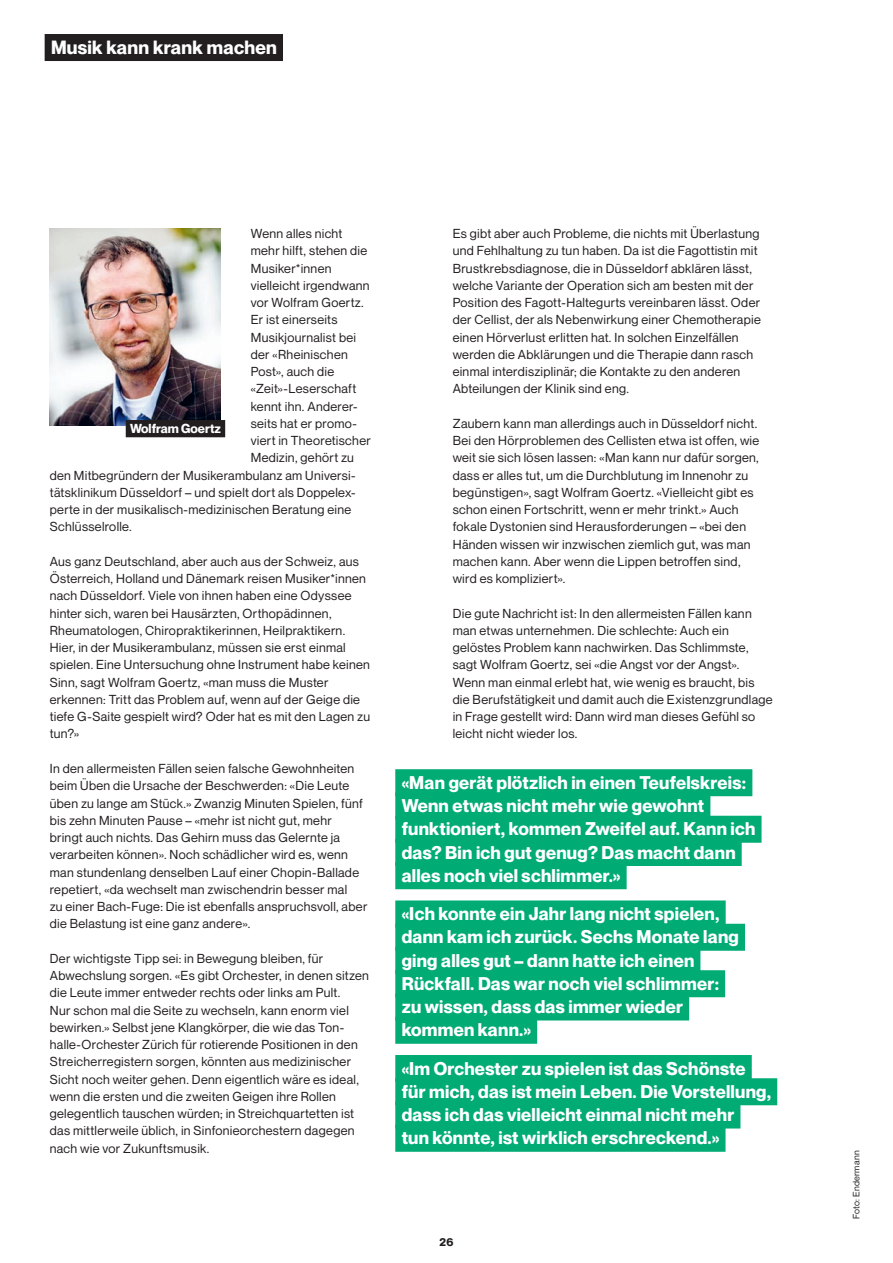
<style>
.page{position:relative;width:893px;height:1263px;background:#fff}
.page>*{position:absolute;margin:0;border:0;box-sizing:border-box;transform-origin:0 0}
.t1{font:700 18.75px "Neue Montreal";letter-spacing:.015em;color:#fff}
.t2{font:700 18px/23.2px "Neue Montreal";letter-spacing:.015em;color:#fff}
.t3{font:12.75px/17.2px "Neue Montreal";letter-spacing:.025em;color:#231f20}
.t4{font:700 12.75px "Neue Montreal";color:#fff}
.t5{font:700 11.25px "Neue Montreal";color:#231f20}
.t6{font:9px "Neue Montreal";letter-spacing:.03em;color:#231f20}
</style>
<div class="page">
<div style="left:395px;top:769px;width:357px;height:27px;background:#00ab74"></div>
<div style="left:395px;top:792px;width:315px;height:27px;background:#00ab74"></div>
<div style="left:395px;top:816px;width:366px;height:27px;background:#00ab74"></div>
<div style="left:395px;top:839px;width:347px;height:27px;background:#00ab74"></div>
<div style="left:395px;top:862px;width:232px;height:27px;background:#00ab74"></div>
<div style="left:395px;top:900px;width:331px;height:27px;background:#00ab74"></div>
<div style="left:395px;top:924px;width:350px;height:27px;background:#00ab74"></div>
<div style="left:395px;top:947px;width:305px;height:27px;background:#00ab74"></div>
<div style="left:395px;top:970px;width:330px;height:27px;background:#00ab74"></div>
<div style="left:395px;top:993px;width:294px;height:27px;background:#00ab74"></div>
<div style="left:395px;top:1017px;width:142px;height:27px;background:#00ab74"></div>
<div style="left:395px;top:1055px;width:357px;height:27px;background:#00ab74"></div>
<div style="left:395px;top:1078px;width:382px;height:27px;background:#00ab74"></div>
<div style="left:395px;top:1101px;width:345px;height:27px;background:#00ab74"></div>
<div style="left:395px;top:1125px;width:330px;height:27px;background:#00ab74"></div>
<div style="left:45px;top:34px;width:238px;height:27px;background:#231f20"></div>
<img style="left:50px;top:228px;width:171px;height:197px">
<div style="left:126px;top:420px;width:99px;height:17px;background:#231f20"></div>
<h1 class="t1" style="left:51px;top:35px;width:227px">Musik kann krank machen</h1>
<p class="t3" style="left:251px;top:225px;width:93px">Wenn alles nicht</p>
<p class="t3" style="left:251px;top:242px;width:118px">mehr hilft, stehen die</p>
<p class="t3" style="left:251px;top:260px;width:82px">Musiker*innen</p>
<p class="t3" style="left:251px;top:277px;width:120px">vielleicht irgendwann</p>
<p class="t3" style="left:251px;top:294px;width:115px">vor Wolfram Goertz.</p>
<p class="t3" style="left:251px;top:311px;width:88px">Er ist einerseits</p>
<p class="t3" style="left:251px;top:329px;width:107px">Musikjournalist bei</p>
<p class="t3" style="left:251px;top:346px;width:99px">der «Rheinischen</p>
<p class="t3" style="left:251px;top:363px;width:85px">Post», auch die</p>
<p class="t3" style="left:251px;top:380px;width:107px">«Zeit»-Leserschaft</p>
<p class="t3" style="left:251px;top:398px;width:108px">kennt ihn. Anderer-</p>
<p class="t3" style="left:251px;top:415px;width:108px">seits hat er promo-</p>
<p class="t3" style="left:251px;top:432px;width:122px">viert in Theoretischer</p>
<p class="t3" style="left:251px;top:449px;width:105px">Medizin, gehört zu</p>
<p class="t3" style="left:50px;top:467px;width:307px">den Mitbegründern der Musikerambulanz am Universi-</p>
<p class="t3" style="left:50px;top:484px;width:307px">tätsklinikum Düsseldorf – und spielt dort als Doppelex-</p>
<p class="t3" style="left:50px;top:501px;width:303px">perte in der musikalisch-medizinischen Beratung eine</p>
<p class="t3" style="left:50px;top:518px;width:84px">Schlüsselrolle.</p>
<p class="t3" style="left:50px;top:553px;width:322px">Aus ganz Deutschland, aber auch aus der Schweiz, aus Österreich, Holland und Dänemark reisen Musiker*innen nach Düsseldorf. Viele von ihnen haben eine Odyssee hinter sich, waren bei Hausärzten, Orthopädinnen, Rheumatologen, Chiropraktikerinnen, Heilpraktikern.<br>Hier, in der Musikerambulanz, müssen sie erst einmal spielen. Eine Untersuchung ohne Instrument habe keinen Sinn, sagt Wolfram Goertz, «man muss die Muster erkennen: Tritt das Problem auf, wenn auf der Geige die tiefe G-Saite gespielt wird? Oder hat es mit den Lagen zu tun?»</p>
<p class="t3" style="left:50px;top:760px;width:319px">In den allermeisten Fällen seien falsche Gewohnheiten beim Üben die Ursache der Beschwerden: «Die Leute üben zu lange am Stück.» Zwanzig Minuten Spielen, fünf bis zehn Minuten Pause – «mehr ist nicht gut, mehr bringt auch nichts. Das Gehirn muss das Gelernte ja verarbeiten können». Noch schädlicher wird es, wenn man stundenlang denselben Lauf einer Chopin-Ballade repetiert, «da wechselt man zwischendrin besser mal<br>zu einer Bach-Fuge: Die ist ebenfalls anspruchsvoll, aber die Belastung ist eine ganz andere».</p>
<p class="t3" style="left:50px;top:950px;width:321px">Der wichtigste Tipp sei: in Bewegung bleiben, für Abwechslung sorgen. «Es gibt Orchester, in denen sitzen die Leute immer entweder rechts oder links am Pult.<br>Nur schon mal die Seite zu wechseln, kann enorm viel bewirken.» Selbst jene Klangkörper, die wie das Ton&shy;halle-Orchester Zürich für rotierende Positionen in den Streicherregistern sorgen, könnten aus medizinischer Sicht noch weiter gehen. Denn eigentlich wäre es ideal, wenn die ersten und die zweiten Geigen ihre Rollen gelegentlich tauschen würden; in Streichquartetten ist das mittlerweile üblich, in Sinfonieorchestern dagegen nach wie vor Zukunftsmusik.</p>
<p class="t4" style="left:130px;top:421px;width:92px">Wolfram Goertz</p>
<p class="t3" style="left:453px;top:225px;width:310px">Es gibt aber auch Probleme, die nichts mit Überlastung und Fehlhaltung zu tun haben. Da ist die Fagottistin mit Brustkrebsdiagnose, die in Düsseldorf abklären lässt, welche Variante der Operation sich am besten mit der Position des Fagott-Haltegurts vereinbaren lässt. Oder der Cellist, der als Nebenwirkung einer Chemotherapie einen Hörverlust erlitten hat. In solchen Einzelfällen werden die Abklärungen und die Therapie dann rasch einmal interdisziplinär; die Kontakte zu den anderen Abteilungen der Klinik sind eng.</p>
<p class="t3" style="left:453px;top:415px;width:308px">Zaubern kann man allerdings auch in Düsseldorf nicht.<br>Bei den Hörproblemen des Cellisten etwa ist offen, wie weit sie sich lösen lassen: «Man kann nur dafür sorgen, dass er alles tut, um die Durchblutung im Innenohr zu begünstigen», sagt Wolfram Goertz. «Vielleicht gibt es schon einen Fortschritt, wenn er mehr trinkt.» Auch fokale Dystonien sind Herausforderungen – «bei den Händen wissen wir inzwischen ziemlich gut, was man machen kann. Aber wenn die Lippen betroffen sind, wird es kompliziert».</p>
<p class="t3" style="left:453px;top:605px;width:321px">Die gute Nachricht ist: In den allermeisten Fällen kann man etwas unternehmen. Die schlechte: Auch ein gelöstes Problem kann nachwirken. Das Schlimmste, sagt Wolfram Goertz, sei «die Angst vor der Angst».<br>Wenn man einmal erlebt hat, wie wenig es braucht, bis die Berufstätigkeit und damit auch die Existenzgrundlage in Frage gestellt wird: Dann wird man dieses Gefühl so leicht nicht wieder los.</p>
<h2 class="t2" style="left:402px;top:771px;width:355px">«Man gerät plötzlich in einen Teufelskreis:<br>Wenn etwas nicht mehr wie gewohnt funktioniert, kommen Zweifel auf. Kann ich das? Bin ich gut genug? Das macht dann alles noch viel schlimmer.»</h2>
<h2 class="t2" style="left:402px;top:902px;width:339px">«Ich konnte ein Jahr lang nicht spielen, dann kam ich zurück. Sechs Monate lang ging alles gut – dann hatte ich einen Rückfall. Das war noch viel schlimmer: zu wissen, dass das immer wieder kommen kann.»</h2>
<h2 class="t2" style="left:402px;top:1056px;width:371px">«Im Orchester zu spielen ist das Schönste für mich, das ist mein Leben. Die Vorstellung, dass ich das vielleicht einmal nicht mehr<br>tun könnte, ist wirklich erschreckend.»</h2>
<p class="t5" style="left:440px;top:1235px;width:15px">26</p>
<p class="t6" style="left:851px;top:1219px;width:70px;rotate:-90deg">Foto: Endermann</p>
</div>
